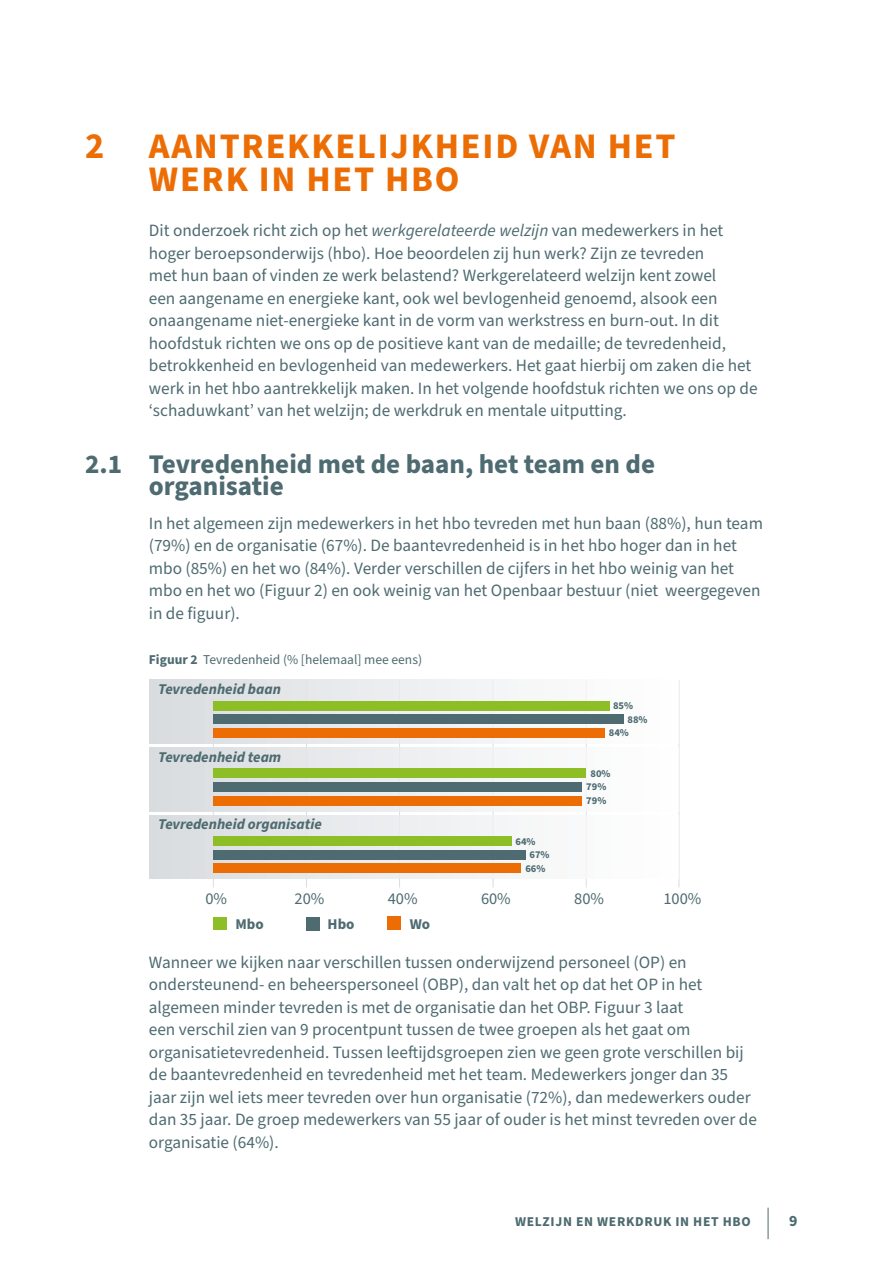
<style>
.page{position:relative;width:893px;height:1263px;background:#fff}
.page>*{position:absolute;margin:0;border:0;box-sizing:border-box;transform-origin:0 0}
.t1{font:700 36px/33.8px "Source Sans Pro";letter-spacing:.05em;color:#ed6d05}
.t2{font:700 27px/22.5px "Source Sans Pro";color:#4e6b71}
.t3{font:17.25px/22.5px "Source Sans Pro";color:#4e6b71}
.t4{font:16.35px "Source Sans Pro";color:#4e6b71}
.t5{font:700 15.75px "Source Sans Pro";color:#4e6b71}
.t6{font:italic 700 15px "Source Sans Pro";color:#4e6b71}
.t7{font:700 15px "Source Sans Pro";color:#4e6b71}
.t8{font:13.5px "Source Sans Pro";color:#4e6b71}
.t9{font:700 13.5px "Source Sans Pro";letter-spacing:.05em;color:#4e6b71}
.t10{font:700 10.5px/13.6px "Source Sans Pro";color:#4e6b71;text-align:center}
.s1{font-style:italic}
.s2{font-weight:700}
</style>
<div class="page">
<hr style="left:768px;top:1208px;width:1px;height:31px;background:#4e6b71">
<hr style="left:213px;top:680px;width:1px;height:207px;background:#677f87">
<hr style="left:306px;top:680px;width:1px;height:207px;background:#677f87">
<hr style="left:399px;top:680px;width:1px;height:207px;background:#677f87">
<hr style="left:493px;top:680px;width:1px;height:207px;background:#677f87">
<hr style="left:586px;top:680px;width:1px;height:207px;background:#677f87">
<hr style="left:678px;top:680px;width:1px;height:207px;background:#677f87">
<svg style="left:150px;top:680px;width:529px;height:63px"></svg>
<svg style="left:150px;top:747px;width:529px;height:64px"></svg>
<svg style="left:150px;top:815px;width:529px;height:64px"></svg>
<div style="left:388px;top:917px;width:13px;height:13px;background:#ed6d05"></div>
<div style="left:213px;top:728px;width:392px;height:9px;background:#ed6d05"></div>
<div style="left:213px;top:796px;width:368px;height:9px;background:#ed6d05"></div>
<div style="left:213px;top:864px;width:308px;height:9px;background:#ed6d05"></div>
<div style="left:306px;top:917px;width:14px;height:13px;background:#4e6b71"></div>
<div style="left:213px;top:714px;width:410px;height:10px;background:#4e6b71"></div>
<div style="left:213px;top:782px;width:368px;height:10px;background:#4e6b71"></div>
<div style="left:213px;top:850px;width:313px;height:9px;background:#4e6b71"></div>
<div style="left:214px;top:917px;width:13px;height:13px;background:#8dbe26"></div>
<div style="left:213px;top:701px;width:396px;height:9px;background:#8dbe26"></div>
<div style="left:213px;top:769px;width:373px;height:9px;background:#8dbe26"></div>
<div style="left:213px;top:836px;width:299px;height:10px;background:#8dbe26"></div>
<h1 class="t1" style="left:149px;top:130px;width:528px;text-indent:-64px">2 AANTREKKELIJKHEID VAN HET<br>WERK IN HET HBO</h1>
<p class="t3" style="left:149px;top:220px;width:610px">Dit onderzoek richt zich op het <span class="s1">werkgerelateerde welzijn</span> van medewerkers in het hoger beroepsonderwijs (hbo). Hoe beoordelen zij hun werk? Zijn ze tevreden<br>met hun baan of vinden ze werk belastend? Werkgerelateerd welzijn kent zowel<br>een aangename en energieke kant, ook wel bevlogenheid genoemd, alsook een onaangename niet-energieke kant in de vorm van werkstress en burn-out. In dit hoofdstuk richten we ons op de positieve kant van de medaille; de tevredenheid, betrokkenheid en bevlogenheid van medewerkers. Het gaat hierbij om zaken die het werk in het hbo aantrekkelijk maken. In het volgende hoofdstuk richten we ons op de ‘schaduwkant’ van het welzijn; de werkdruk en mentale uitputting.</p>
<h2 class="t2" style="left:149px;top:453px;width:508px;text-indent:-64px">2.1 Tevredenheid met de baan, het team en de organisatie</h2>
<p class="t3" style="left:149px;top:512px;width:616px">In het algemeen zijn medewerkers in het hbo tevreden met hun baan (88%), hun team (79%) en de organisatie (67%). De baantevredenheid is in het hbo hoger dan in het mbo (85%) en het wo (84%). Verder verschillen de cijfers in het hbo weinig van het mbo en het wo (Figuur 2) en ook weinig van het Openbaar bestuur (niet weergegeven in de figuur).</p>
<p class="t8" style="left:149px;top:650px;width:275px"><span class="s2">Figuur 2</span> Tevredenheid (% [helemaal] mee eens)</p>
<p class="t6" style="left:158px;top:679px;width:124px">Tevredenheid baan</p>
<p class="t6" style="left:158px;top:746px;width:125px">Tevredenheid team</p>
<p class="t6" style="left:158px;top:814px;width:165px">Tevredenheid organisatie</p>
<p class="t10" style="left:515px;top:834px;width:22px">64%</p>
<p class="t10" style="left:529px;top:848px;width:22px">67%</p>
<p class="t10" style="left:525px;top:862px;width:22px">66%</p>
<p class="t10" style="left:613px;top:699px;width:22px">85%</p>
<p class="t10" style="left:627px;top:712px;width:22px">88%</p>
<p class="t10" style="left:609px;top:726px;width:22px">84%</p>
<p class="t10" style="left:586px;top:767px;width:26px">80%<br>79%<br>79%</p>
<p class="t4" style="left:205px;top:888px;width:23px">0%</p>
<p class="t4" style="left:295px;top:888px;width:31px">20%</p>
<p class="t4" style="left:388px;top:888px;width:31px">40%</p>
<p class="t4" style="left:481px;top:888px;width:31px">60%</p>
<p class="t4" style="left:574px;top:888px;width:31px">80%</p>
<p class="t4" style="left:663px;top:888px;width:40px">100%</p>
<p class="t7" style="left:235px;top:913px;width:30px">Mbo</p>
<p class="t7" style="left:328px;top:913px;width:28px">Hbo</p>
<p class="t7" style="left:410px;top:913px;width:22px">Wo</p>
<p class="t3" style="left:149px;top:951px;width:610px">Wanneer we kijken naar verschillen tussen onderwijzend personeel (OP) en ondersteunend- en beheerspersoneel (OBP), dan valt het op dat het OP in het algemeen minder tevreden is met de organisatie dan het OBP. Figuur 3 laat<br>een verschil zien van 9 procentpunt tussen de twee groepen als het gaat om organisatietevredenheid. Tussen leeftijdsgroepen zien we geen grote verschillen bij de baantevredenheid en tevredenheid met het team. Medewerkers jonger dan 35 jaar zijn wel iets meer tevreden over hun organisatie (72%), dan medewerkers ouder dan 35 jaar. De groep medewerkers van 55 jaar of ouder is het minst tevreden over de organisatie (64%).</p>
<p class="t9" style="left:515px;top:1213px;width:237px">WELZIJN EN WERKDRUK IN HET HBO</p>
<p class="t5" style="left:789px;top:1210px;width:10px">9</p>
</div>
